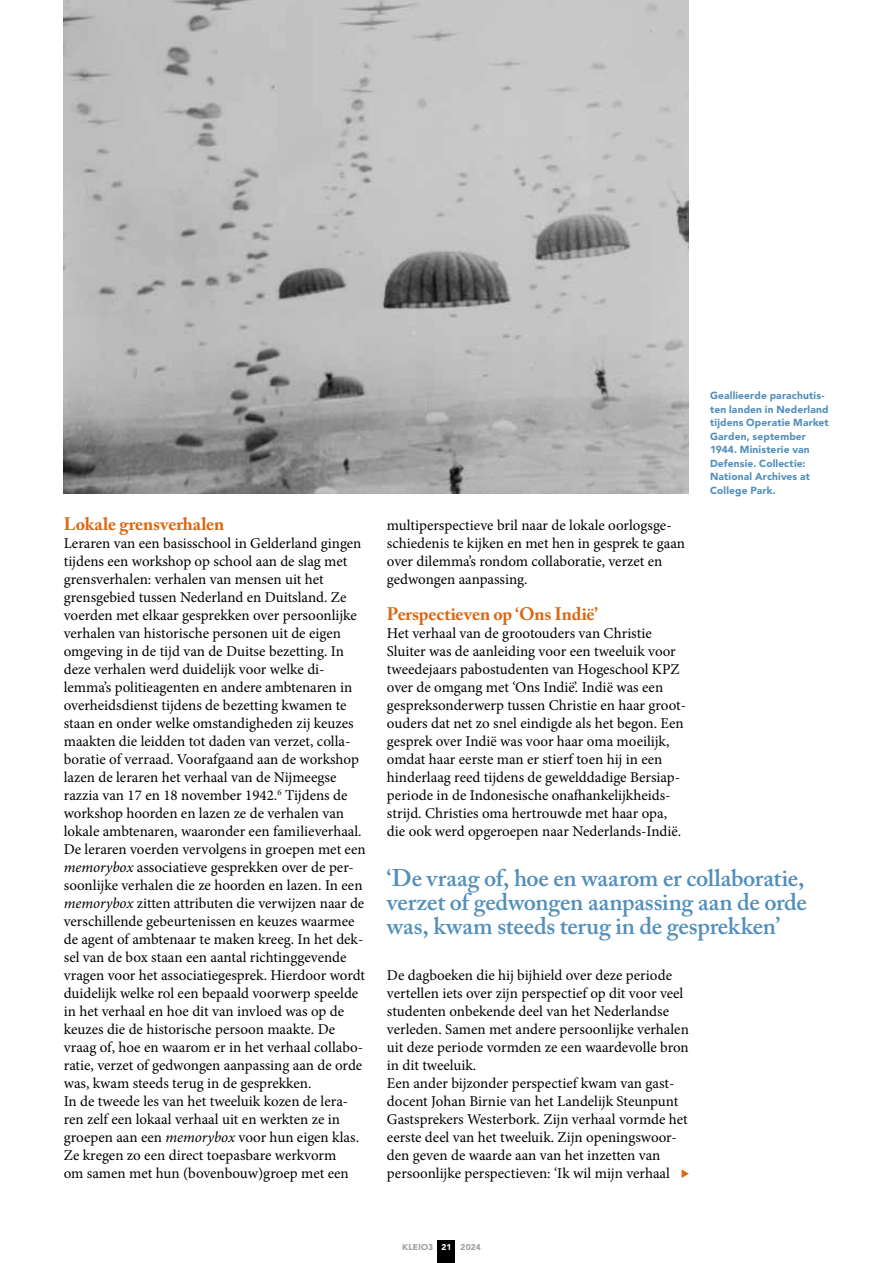
<style>
.page{position:relative;width:893px;height:1263px;background:#fff}
.page>*{position:absolute;margin:0;border:0;box-sizing:border-box;transform-origin:0 0}
.t1{font:600 24px/24px "Adobe Caslon Pro";letter-spacing:-.005em;color:#528fbb;text-align:justify}
.t2{font:700 18px "Adobe Caslon Pro";letter-spacing:-.01em;color:#db6712}
.t3{font:15px/18px "Minion Pro";color:#000}
.t4{font:900 10.2px/13.5px "Avenir LT Std";letter-spacing:.015em;color:#528fbb}
.t5{font:900 8.4px "Avenir LT Std";letter-spacing:.02em;color:#9c9e9f}
.s1{font-style:italic}
.s2{color:#fff}
</style>
<div class="page">
<div style="left:438px;top:1240px;width:17px;height:23px;background:#000"></div>
<img style="left:64px;top:0;width:625px;height:494px">
<svg style="left:682px;top:1169px;width:7px;height:9px"></svg>
<p class="t2" style="left:64px;top:513px;width:162px">Lokale grensverhalen</p>
<p class="t3" style="left:64px;top:534px;width:303px">Leraren van een basisschool in Gelderland gingen tijdens een workshop op school aan de slag met grensverhalen: verhalen van mensen uit het grensgebied tussen Nederland en Duitsland. Ze voerden met elkaar gesprekken over persoonlijke verhalen van historische personen uit de eigen omgeving in de tijd van de Duitse bezetting. In deze verhalen werd duidelijk voor welke di&shy;lemma’s politieagenten en andere ambtenaren in overheidsdienst tijdens de bezetting kwamen te staan en onder welke omstandigheden zij keuzes maakten die leidden tot daden van verzet, colla&shy;boratie of verraad. Voorafgaand aan de workshop lazen de leraren het verhaal van de Nijmeegse razzia van 17 en 18 november 1942.<sup>6</sup> Tijdens de workshop hoorden en lazen ze de verhalen van lokale ambtenaren, waaronder een familieverhaal.<br>De leraren voerden vervolgens in groepen met een <span class="s1">memorybox</span> associatieve gesprekken over de per&shy;soonlijke verhalen die ze hoorden en lazen. In een <span class="s1">memorybox</span> zitten attributen die verwijzen naar de verschillende gebeurtenissen en keuzes waarmee de agent of ambtenaar te maken kreeg. In het dek&shy;sel van de box staan een aantal richtinggevende vragen voor het associatiegesprek. Hierdoor wordt duidelijk welke rol een bepaald voorwerp speelde in het verhaal en hoe dit van invloed was op de keuzes die de historische persoon maakte. De vraag of, hoe en waarom er in het verhaal collabo&shy;ratie, verzet of gedwongen aanpassing aan de orde was, kwam steeds terug in de gesprekken.<br>In de tweede les van het tweeluik kozen de lera&shy;ren zelf een lokaal verhaal uit en werkten ze in groepen aan een <span class="s1">memorybox</span> voor hun eigen klas.<br>Ze kregen zo een direct toepasbare werkvorm<br>om samen met hun (bovenbouw)groep met een</p>
<p class="t3" style="left:387px;top:516px;width:300px">multiperspectieve bril naar de lokale oorlogsge&shy;schiedenis te kijken en met hen in gesprek te gaan over dilemma’s rondom collaboratie, verzet en gedwongen aanpassing.</p>
<p class="t2" style="left:387px;top:603px;width:212px">Perspectieven op ‘Ons Indië’</p>
<p class="t3" style="left:387px;top:624px;width:301px">Het verhaal van de grootouders van Christie Sluiter was de aanleiding voor een tweeluik voor tweedejaars pabostudenten van Hogeschool KPZ over de omgang met ‘Ons Indië’. Indië was een gespreksonderwerp tussen Christie en haar groot&shy;ouders dat net zo snel eindigde als het begon. Een gesprek over Indië was voor haar oma moeilijk, omdat haar eerste man er stierf toen hij in een hinderlaag reed tijdens de gewelddadige Bersiap&shy;periode in de Indonesische onafhankelijkheids&shy;strijd. Christies oma hertrouwde met haar opa, die ook werd opgeroepen naar Nederlands-Indië.</p>
<p class="t4" style="left:710px;top:389px;width:120px">Geallieerde parachutis&shy;ten landen in Nederland tijdens Operatie Market<br>Garden, september<br>1944. Ministerie van<br>Defensie. Collectie:<br>National Archives at<br>College Park.</p>
<h1 class="t1" style="left:387px;top:865px;width:422px">‘De vraag of, hoe en waarom er collaboratie, verzet of gedwongen aanpassing aan de orde was, kwam steeds terug in de gesprekken’</h1>
<p class="t3" style="left:387px;top:966px;width:303px">De dagboeken die hij bijhield over deze periode vertellen iets over zijn perspectief op dit voor veel studenten onbekende deel van het Nederlandse verleden. Samen met andere persoonlijke verhalen uit deze periode vormden ze een waardevolle bron in dit tweeluik.<br>Een ander bijzonder perspectief kwam van gast&shy;docent Johan Birnie van het Landelijk Steunpunt Gastsprekers Westerbork. Zijn verhaal vormde het eerste deel van het tweeluik. Zijn openingswoor&shy;den geven de waarde aan van het inzetten van persoonlijke perspectieven: ‘Ik wil mijn verhaal</p>
<p class="t5" style="left:402px;top:1242px;width:80px">KLEIO3 <span class="s2">21</span> 2024</p>
</div>
